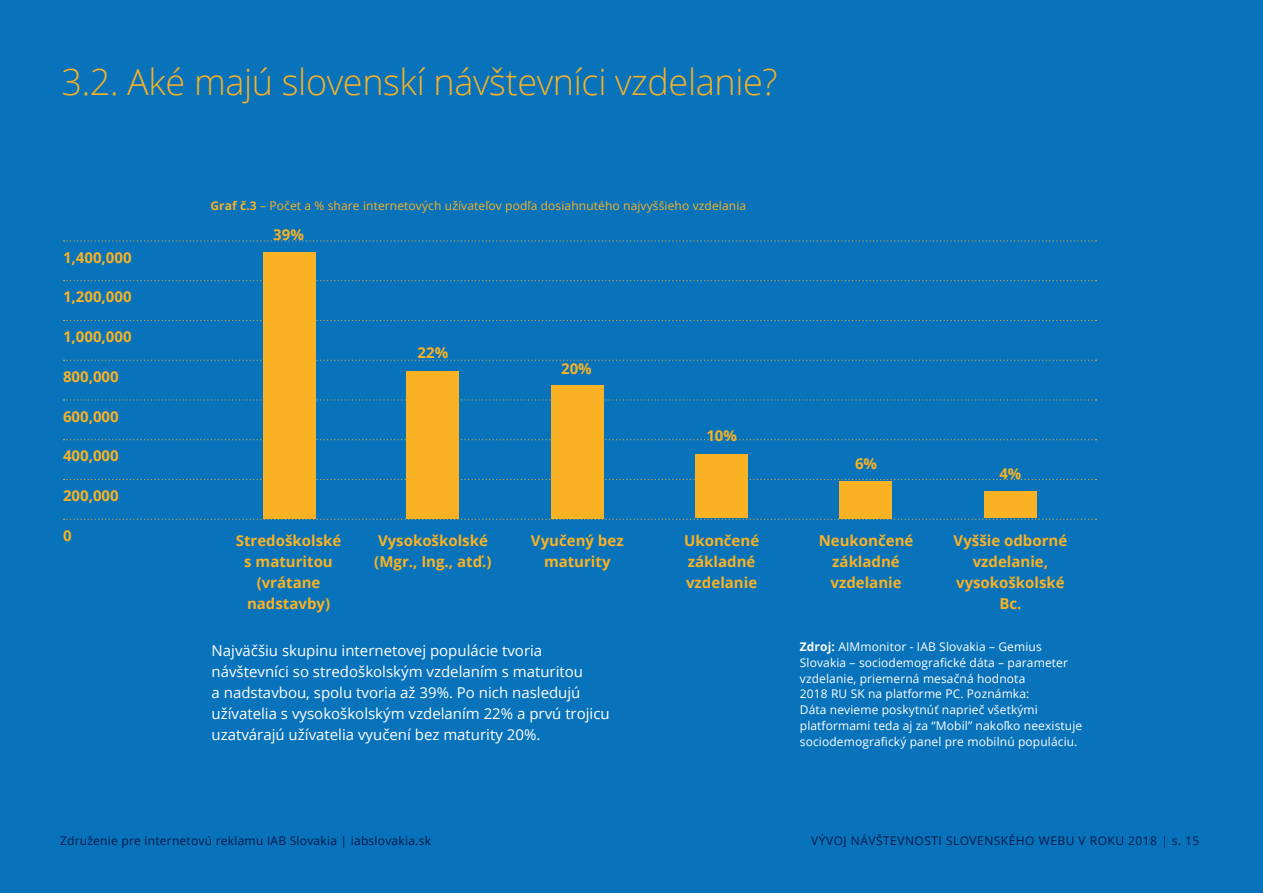
<style>
.page{position:relative;width:1263px;height:893px;background:#0872ba}
.page>*{position:absolute;margin:0;border:0;box-sizing:border-box;transform-origin:0 0}
.t1{font:300 36px "Open Sans";letter-spacing:-.01em;color:#f8b224}
.t2{font:700 15px/21px "Open Sans";color:#f8b224;text-align:center}
.t3{font:15px/21px "Open Sans";color:#fff}
.t4{font:12px/15.8px "Open Sans";letter-spacing:.01em;color:#fff}
.t5{font:12px "Open Sans";letter-spacing:.01em;color:#f8b224}
.t6{font:12px "Open Sans";letter-spacing:.02em;color:#00194b}
.t7{font:12px "Open Sans";letter-spacing:.04em;color:#00194b}
.s1{font-weight:700}
</style>
<div class="page">
<svg style="left:64px;top:240px;width:1032px;height:2px"></svg>
<svg style="left:64px;top:280px;width:1032px;height:1px"></svg>
<svg style="left:64px;top:320px;width:1032px;height:1px"></svg>
<svg style="left:64px;top:360px;width:1032px;height:1px"></svg>
<svg style="left:64px;top:399px;width:1032px;height:1px"></svg>
<svg style="left:64px;top:439px;width:1032px;height:1px"></svg>
<svg style="left:64px;top:479px;width:1032px;height:1px"></svg>
<svg style="left:64px;top:519px;width:1032px;height:1px"></svg>
<div style="left:263px;top:252px;width:53px;height:266px;background:#f8b224"></div>
<div style="left:407px;top:371px;width:52px;height:147px;background:#f8b224"></div>
<div style="left:551px;top:385px;width:53px;height:133px;background:#f8b224"></div>
<div style="left:695px;top:454px;width:53px;height:64px;background:#f8b224"></div>
<div style="left:839px;top:481px;width:53px;height:37px;background:#f8b224"></div>
<div style="left:984px;top:492px;width:52px;height:26px;background:#f8b224"></div>
<h1 class="t1" style="left:62px;top:57px;width:718px">3.2. Aké majú slovenskí návštevníci vzdelanie?</h1>
<p class="t2" style="left:63px;top:246px;width:70px">1,400,000</p>
<p class="t2" style="left:63px;top:286px;width:70px">1,200,000</p>
<p class="t2" style="left:63px;top:326px;width:70px">1,000,000</p>
<p class="t2" style="left:63px;top:365px;width:57px">800,000</p>
<p class="t2" style="left:63px;top:405px;width:57px">600,000</p>
<p class="t2" style="left:63px;top:445px;width:57px">400,000</p>
<p class="t2" style="left:63px;top:485px;width:57px">200,000</p>
<p class="t2" style="left:63px;top:524px;width:10px">0</p>
<p class="t5" style="left:210px;top:197px;width:537px"><span class="s1">Graf č.3</span> – Počet a % share internetových užívateľov podľa dosiahnutého najvyššieho vzdelania</p>
<p class="t2" style="left:273px;top:223px;width:32px">39%</p>
<p class="t2" style="left:418px;top:342px;width:32px">22%</p>
<p class="t2" style="left:561px;top:357px;width:32px">20%</p>
<p class="t2" style="left:706px;top:424px;width:32px">10%</p>
<p class="t2" style="left:855px;top:452px;width:24px">6%</p>
<p class="t2" style="left:999px;top:463px;width:24px">4%</p>
<p class="t2" style="left:236px;top:530px;width:107px">Stredoškolské s maturitou (vrátane nadstavby)</p>
<p class="t2" style="left:374px;top:530px;width:119px;text-align:left">Vysokoškolské (Mgr., Ing., atď.)</p>
<p class="t2" style="left:531px;top:530px;width:94px">Vyučený bez maturity</p>
<p class="t2" style="left:684px;top:530px;width:77px;text-align:left">Ukončené základné vzdelanie</p>
<p class="t2" style="left:819px;top:530px;width:96px">Neukončené základné vzdelanie</p>
<p class="t2" style="left:954px;top:530px;width:115px">Vyššie odborné vzdelanie, vysokoškolské<br>Bc.</p>
<p class="t3" style="left:212px;top:640px;width:400px">Najväčšiu skupinu internetovej populácie tvoria návštevníci so stredoškolským vzdelaním s maturitou<br>a nadstavbou, spolu tvoria až 39%. Po nich nasledujú užívatelia s vysokoškolským vzdelaním 22% a prvú trojicu uzatvárajú užívatelia vyučení bez maturity 20%.</p>
<p class="t4" style="left:800px;top:638px;width:284px"><span class="s1">Zdroj:</span> AIMmonitor - IAB Slovakia – Gemius Slovakia – sociodemografické dáta – parameter vzdelanie, priemerná mesačná hodnota<br>2018 RU SK na platforme PC. Poznámka:<br>Dáta nevieme poskytnúť naprieč všetkými platformami teda aj za “Mobil” nakoľko neexistuje sociodemografický panel pre mobilnú populáciu.</p>
<p class="t6" style="left:60px;top:833px;width:372px">Združenie pre internetovú reklamu IAB Slovakia | iabslovakia.sk</p>
<p class="t7" style="left:811px;top:833px;width:390px">VÝVOJ NÁVŠTEVNOSTI SLOVENSKÉHO WEBU V ROKU 2018 | s. 15</p>
</div>
